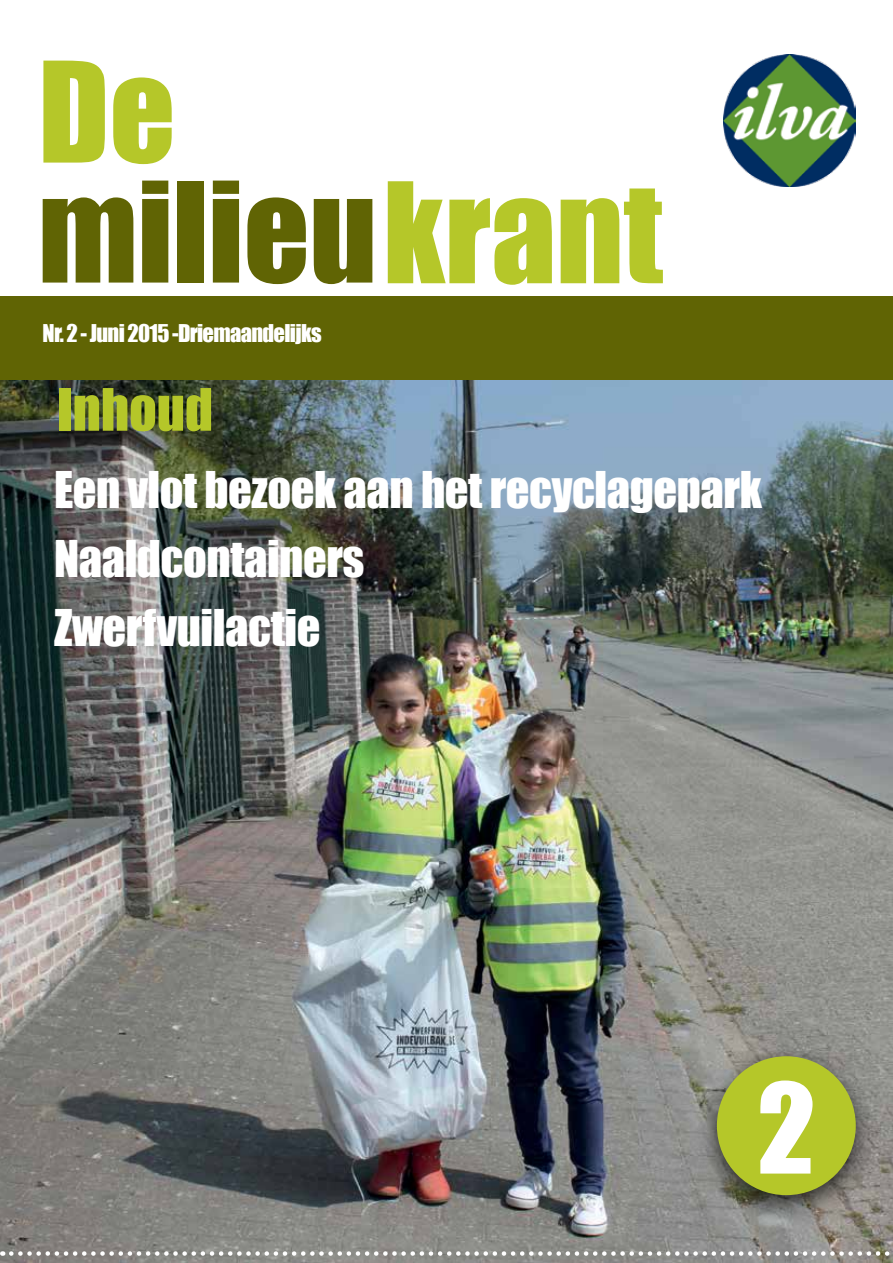
<style>
.page{position:relative;width:893px;height:1263px;background:#fff}
.page>*{position:absolute;margin:0;border:0;box-sizing:border-box;transform-origin:0 0}
.t1{font:129px/120px "Impact";color:#b5c729}
.t2{font:115.5px "Impact";color:#fff}
.t3{font:54px "Impact";color:#b5c729}
.t4{font:46.5px/69px "Impact";letter-spacing:-.01em;color:#fff}
.t5{font:22.5px "Impact";letter-spacing:-.03em;color:#fff}
.s1{color:#606404}
</style>
<div class="page">
<img style="left:0;top:379px;width:893px;height:884px">
<div style="left:0;top:296px;width:893px;height:83px;background:#606404"></div>
<img style="left:723px;top:54px;width:133px;height:133px">
<svg style="left:11px;top:1251px;width:882px;height:5px"></svg>
<div style="left:693px;top:1041px;width:186px;height:186px;background:#000;opacity:.75"></div>
<div style="left:717px;top:1056px;width:139px;height:139px;background:#b5c729;border-radius:50%"></div>
<h1 class="t1" style="left:38px;top:49px;width:626px">De <span class="s1">milieu</span>krant</h1>
<p class="t5" style="left:43px;top:316px;width:281px">Nr. 2 - Juni 2015 -Driemaandelijks</p>
<p class="t3" style="left:57px;top:368px;width:157px">Inhoud</p>
<p class="t4" style="left:54px;top:454px;width:709px">Een vlot bezoek aan het recyclagepark<br>Naaldcontainers<br>Zwerfvuilactie</p>
<h2 class="t2" style="left:757px;top:1039px;width:59px">2</h2>
</div>
